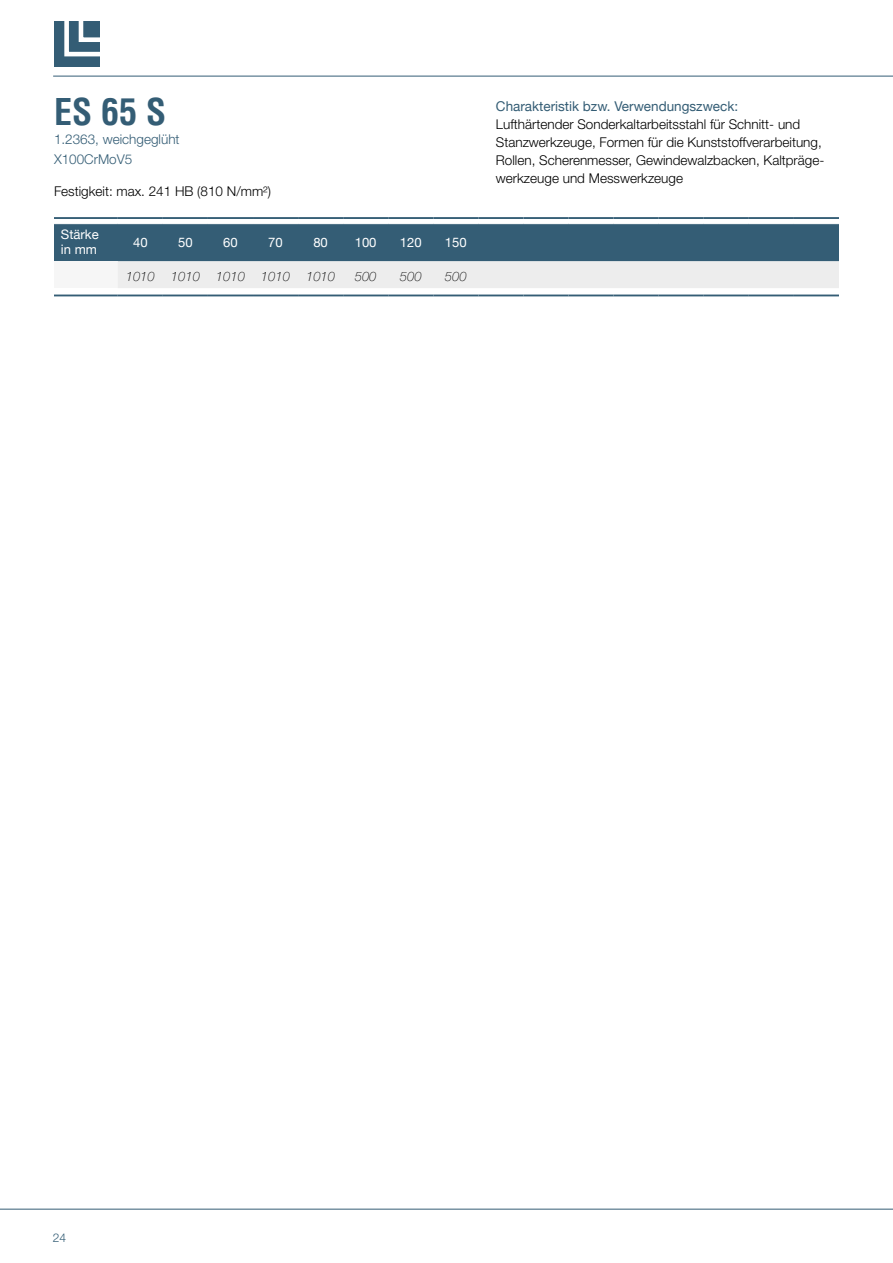
<style>
.page{position:relative;width:893px;height:1263px;background:#fff}
.page>*{position:absolute;margin:0;border:0;box-sizing:border-box;transform-origin:0 0}
.t1{font:700 condensed 36px "Helvetica";color:#345d75}
.t2{font:300 13.5px/18px "Helvetica Neue";color:#000}
.t3{font:13.5px "Helvetica Neue";color:#345d75}
.t4{font:300 13.5px/19.5px "Helvetica Neue";color:#345d75}
.t5{font:13.05px/15.8px "Helvetica Neue";color:#fff}
.t6{font:italic 100 13.05px "Helvetica Neue";color:#000}
.t7{font:300 12px "Helvetica Neue";color:#345d75}
</style>
<div class="page">
<hr style="left:0;top:1209px;width:893px;height:1px;background:#345d75">
<div style="left:54px;top:21px;width:46px;height:46px;background:#345d75"></div>
<svg style="left:64px;top:21px;width:36px;height:36px"></svg>
<hr style="left:53px;top:76px;width:840px;height:1px;background:#345d75">
<svg style="left:54px;top:224px;width:785px;height:71px;background:#8da3af"></svg>
<hr style="left:54px;top:295px;width:64px;height:1px;background:#345d75">
<hr style="left:118px;top:295px;width:45px;height:1px;background:#345d75">
<hr style="left:163px;top:295px;width:45px;height:1px;background:#345d75">
<hr style="left:208px;top:295px;width:45px;height:1px;background:#345d75">
<hr style="left:253px;top:295px;width:45px;height:1px;background:#345d75">
<hr style="left:298px;top:295px;width:45px;height:1px;background:#345d75">
<hr style="left:343px;top:295px;width:45px;height:1px;background:#345d75">
<hr style="left:388px;top:295px;width:45px;height:1px;background:#345d75">
<hr style="left:433px;top:295px;width:45px;height:1px;background:#345d75">
<hr style="left:478px;top:295px;width:45px;height:1px;background:#345d75">
<hr style="left:523px;top:295px;width:45px;height:1px;background:#345d75">
<hr style="left:568px;top:295px;width:46px;height:1px;background:#345d75">
<hr style="left:614px;top:295px;width:45px;height:1px;background:#345d75">
<hr style="left:659px;top:295px;width:45px;height:1px;background:#345d75">
<hr style="left:704px;top:295px;width:45px;height:1px;background:#345d75">
<hr style="left:749px;top:295px;width:45px;height:1px;background:#345d75">
<hr style="left:794px;top:295px;width:45px;height:1px;background:#345d75">
<hr style="left:54px;top:217px;width:64px;height:2px;background:#345d75">
<hr style="left:118px;top:217px;width:45px;height:2px;background:#345d75">
<hr style="left:163px;top:217px;width:45px;height:2px;background:#345d75">
<hr style="left:208px;top:217px;width:45px;height:2px;background:#345d75">
<hr style="left:253px;top:217px;width:45px;height:2px;background:#345d75">
<hr style="left:298px;top:217px;width:45px;height:2px;background:#345d75">
<hr style="left:343px;top:217px;width:45px;height:2px;background:#345d75">
<hr style="left:388px;top:217px;width:45px;height:2px;background:#345d75">
<hr style="left:433px;top:217px;width:45px;height:2px;background:#345d75">
<hr style="left:478px;top:217px;width:45px;height:2px;background:#345d75">
<hr style="left:523px;top:217px;width:45px;height:2px;background:#345d75">
<hr style="left:568px;top:217px;width:46px;height:2px;background:#345d75">
<hr style="left:614px;top:217px;width:45px;height:2px;background:#345d75">
<hr style="left:659px;top:217px;width:45px;height:2px;background:#345d75">
<hr style="left:704px;top:217px;width:45px;height:2px;background:#345d75">
<hr style="left:749px;top:217px;width:45px;height:2px;background:#345d75">
<hr style="left:794px;top:217px;width:45px;height:2px;background:#345d75">
<h1 class="t1" style="left:54px;top:90px;width:114px">ES 65 S</h1>
<p class="t4" style="left:54px;top:130px;width:127px">1.2363, weichgeglüht<br>X100CrMoV5</p>
<p class="t2" style="left:54px;top:182px;width:219px">Festigkeit: max. 241 HB (810 N/mm²)</p>
<p class="t5" style="left:61px;top:227px;width:39px">Stärke in mm</p>
<p class="t5" style="left:133px;top:235px;width:16px">40</p>
<p class="t5" style="left:178px;top:235px;width:16px">50</p>
<p class="t5" style="left:223px;top:235px;width:16px">60</p>
<p class="t5" style="left:268px;top:235px;width:16px">70</p>
<p class="t5" style="left:313px;top:235px;width:16px">80</p>
<p class="t5" style="left:355px;top:235px;width:23px">100</p>
<p class="t5" style="left:400px;top:235px;width:23px">120</p>
<p class="t5" style="left:445px;top:235px;width:23px">150</p>
<p class="t6" style="left:126px;top:266px;width:211px">1010 1010 1010 1010 1010</p>
<p class="t6" style="left:355px;top:266px;width:23px">500</p>
<p class="t6" style="left:400px;top:266px;width:23px">500</p>
<p class="t6" style="left:445px;top:266px;width:23px">500</p>
<p class="t3" style="left:496px;top:97px;width:244px">Charakteristik bzw. Verwendungszweck:</p>
<p class="t2" style="left:496px;top:115px;width:330px">Lufthärtender Sonderkaltarbeitsstahl für Schnitt- und Stanzwerkzeuge, Formen für die Kunststoffverarbeitung, Rollen, Scherenmesser, Gewindewalzbacken, Kaltpräge&shy;werkzeuge und Messwerkzeuge</p>
<p class="t7" style="left:53px;top:1230px;width:15px">24</p>
</div>
